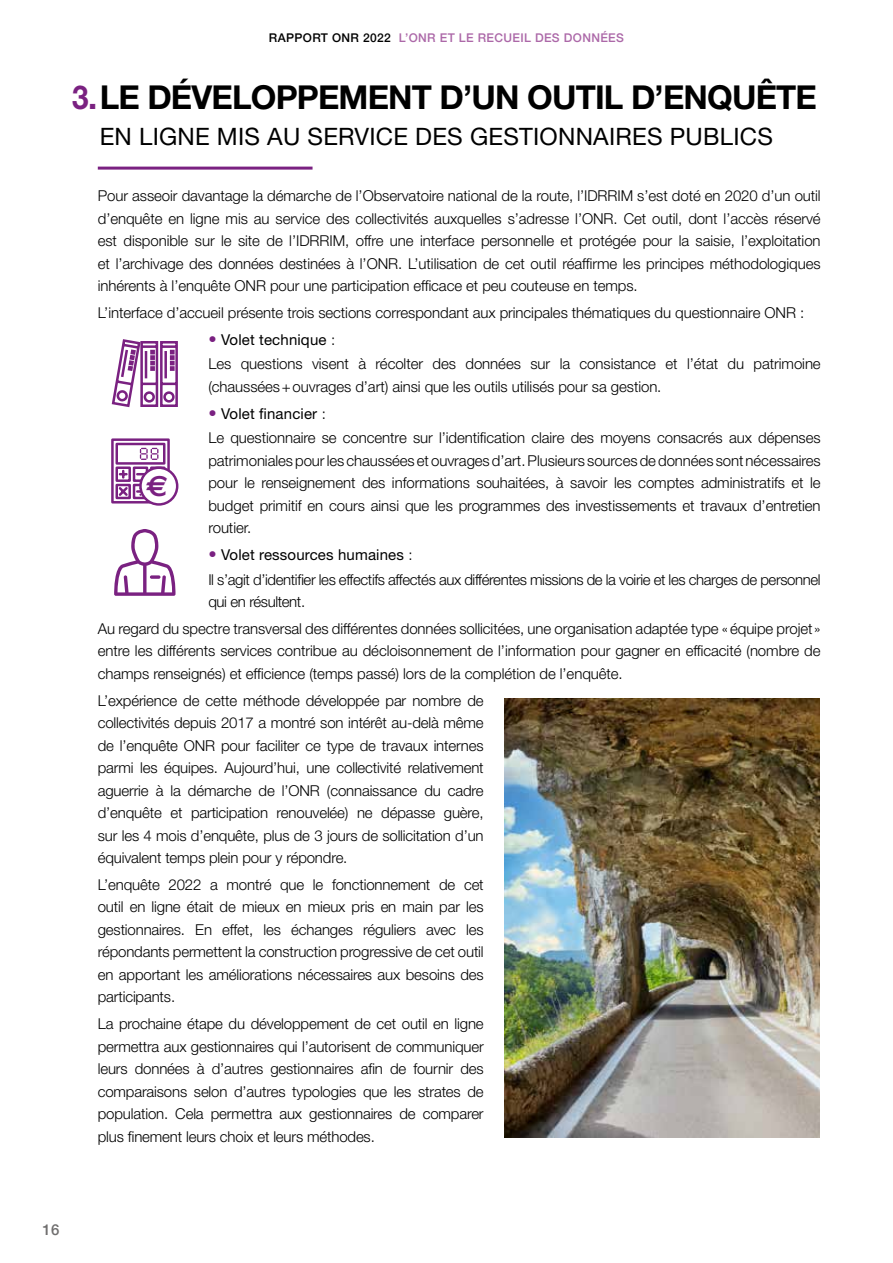
<style>
.page{position:relative;width:893px;height:1263px;background:#fff}
.page>*{position:absolute;margin:0;border:0;box-sizing:border-box;transform-origin:0 0}
.t1{font:700 33px "Helvetica Neue LT Pro";letter-spacing:-.025em;color:#000}
.t2{font:700 29.4px "Euro Sans";color:#7a2181}
.t3{font:24px "Helvetica Neue LT Pro";letter-spacing:.01em;color:#000}
.t4{font:300 15px/22.5px "Helvetica Neue LT Pro";letter-spacing:-.005em;color:#000;text-align:justify}
.t5{font:300 15px/24.6px "Helvetica Neue LT Pro";letter-spacing:-.025em;color:#000}
.t6{font:500 15px "Helvetica Neue";color:#706f6f}
.t7{font:500 12px "Helvetica Neue";letter-spacing:.03em;color:#ac68a8}
.s1{color:#000}
.s2{color:#7a2181}
.s3{font-size:16.5px;color:#7a2181}
.s4{font-weight:400}
</style>
<div class="page">
<img style="left:505px;top:698px;width:314px;height:439px">
<svg style="left:114px;top:529px;width:62px;height:67px"></svg>
<svg style="left:150px;top:575px;width:10px;height:4px"></svg>
<svg style="left:111px;top:339px;width:67px;height:69px"></svg>
<svg style="left:140px;top:468px;width:37px;height:36px"></svg>
<div style="left:139px;top:466px;width:39px;height:40px;border:2px solid #7a2181;border-radius:50%"></div>
<svg style="left:111px;top:438px;width:60px;height:67px"></svg>
<hr style="left:98px;top:167px;width:215px;height:3px;background:#7a2181">
<p class="t7" style="left:269px;top:28px;width:356px"><span class="s1">RAPPORT ONR 2022</span> L’ONR ET LE RECUEIL DES DONNÉES</p>
<h1 class="t1" style="left:72px;top:76px;width:746px"><span class="s2">3.</span>LE DÉVELOPPEMENT D’UN OUTIL D’ENQUÊTE</h1>
<h3 class="t3" style="left:100px;top:121px;width:675px">EN LIGNE MIS AU SERVICE DES GESTIONNAIRES PUBLICS</h3>
<p class="t4" style="left:98px;top:184px;width:724px">Pour asseoir davantage la démarche de l’Observatoire national de la route, l’IDRRIM s’est doté en 2020 d’un outil d’enquête en ligne mis au service des collectivités auxquelles s’adresse l’ONR. Cet outil, dont l’accès réservé est disponible sur le site de l’IDRRIM, offre une interface personnelle et protégée pour la saisie, l’exploitation et l’archivage des données destinées à l’ONR. L’utilisation de cet outil réaffirme les principes méthodologiques inhérents à l’enquête ONR pour une participation efficace et peu couteuse en temps.</p>
<p class="t4" style="left:98px;top:301px;width:708px">L’interface d’accueil présente trois sections correspondant aux principales thématiques du questionnaire ONR :</p>
<p class="t4" style="left:208px;top:327px;width:614px;line-height:24.6px"><span class="s3">•</span> <span class="s4">Volet technique</span> :<br>Les questions visent à récolter des données sur la consistance et l’état du patrimoine</p>
<p class="t4" style="left:208px;top:375px;width:455px">(chaussées+ouvrages d’art) ainsi que les outils utilisés pour sa gestion.</p>
<p class="t4" style="left:208px;top:401px;width:614px;line-height:24.6px"><span class="s3">•</span> <span class="s4">Volet financier</span> :<br>Le questionnaire se concentre sur l’identification claire des moyens consacrés aux dépenses</p>
<p class="t4" style="left:208px;top:449px;width:614px">patrimoniales pour les chaussées et ouvrages d’art. Plusieurs sources de données sont nécessaires pour le renseignement des informations souhaitées, à savoir les comptes administratifs et le budget primitif en cours ainsi que les programmes des investissements et travaux d’entretien routier.</p>
<p class="t5" style="left:208px;top:542px;width:614px"><span class="s3">•</span> <span class="s4">Volet ressources humaines</span> :<br>Il s’agit d’identifier les effectifs affectés aux différentes missions de la voirie et les charges de personnel</p>
<p class="t4" style="left:98px;top:588px;width:724px;line-height:26.7px;text-indent:111px">qui en résultent.<br>Au regard du spectre transversal des différentes données sollicitées, une organisation adaptée type «équipe projet »</p>
<p class="t4" style="left:98px;top:639px;width:724px">entre les différents services contribue au décloisonnement de l’information pour gagner en efficacité (nombre de champs renseignés) et efficience (temps passé) lors de la complétion de l’enquête.</p>
<p class="t4" style="left:98px;top:689px;width:387px">L’expérience de cette méthode développée par nombre de collectivités depuis 2017 a montré son intérêt au-delà même de l’enquête ONR pour faciliter ce type de travaux internes parmi les équipes. Aujourd’hui, une collectivité relativement aguerrie à la démarche de l’ONR (connaissance du cadre d’enquête et participation renouvelée) ne dépasse guère, sur les 4 mois d’enquête, plus de 3 jours de sollicitation d’un équivalent temps plein pour y répondre.</p>
<p class="t4" style="left:98px;top:873px;width:387px">L’enquête 2022 a montré que le fonctionnement de cet outil en ligne était de mieux en mieux pris en main par les gestionnaires. En effet, les échanges réguliers avec les répondants permettent la construction progressive de cet outil en apportant les améliorations nécessaires aux besoins des participants.</p>
<p class="t4" style="left:98px;top:1012px;width:387px">La prochaine étape du développement de cet outil en ligne permettra aux gestionnaires qui l’autorisent de communiquer leurs données à d’autres gestionnaires afin de fournir des comparaisons selon d’autres typologies que les strates de population. Cela permettra aux gestionnaires de comparer plus finement leurs choix et leurs méthodes.</p>
<h2 class="t2" style="left:146px;top:468px;width:24px">€</h2>
<p class="t6" style="left:43px;top:1218px;width:18px">16</p>
</div>
